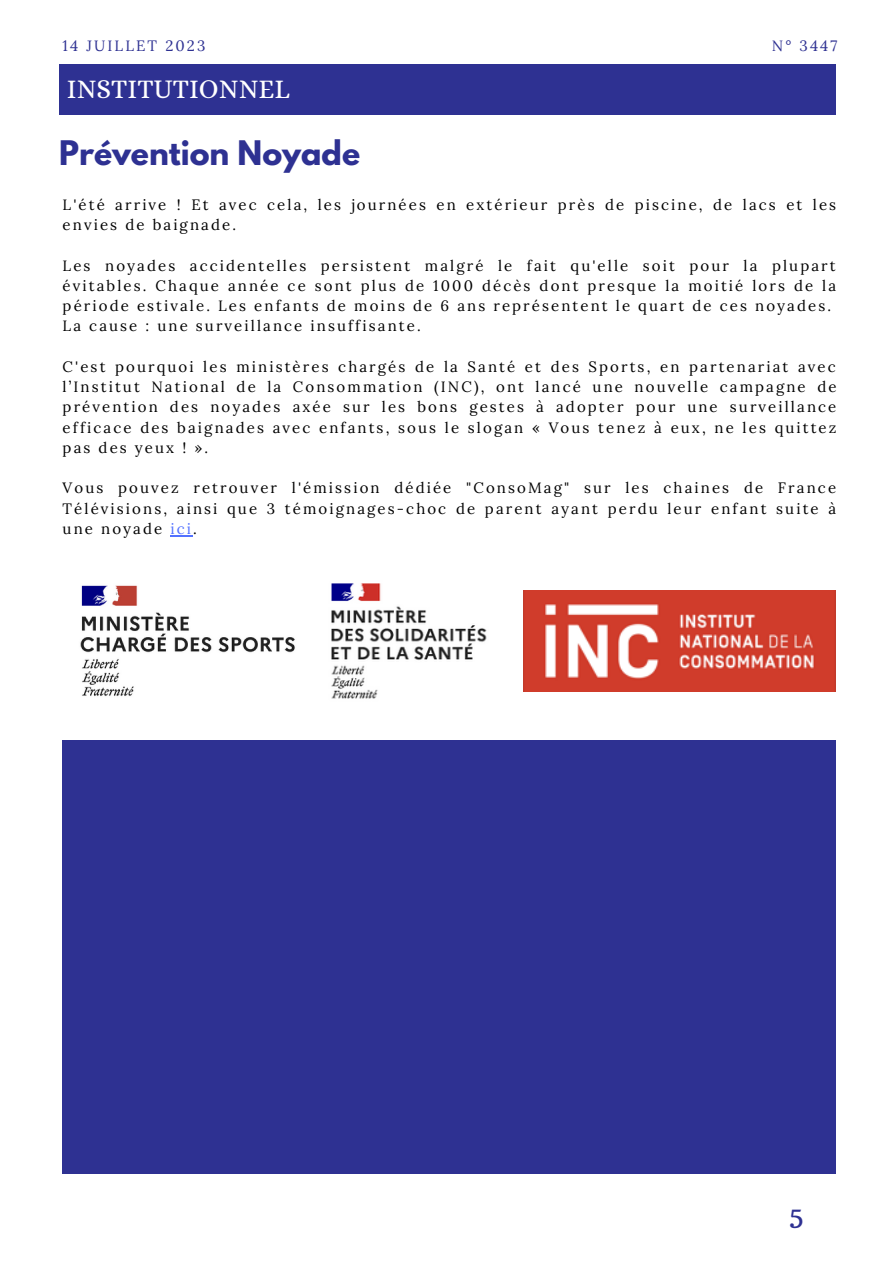
<style>
.page{position:relative;width:893px;height:1264px;background:#fff}
.page>*{position:absolute;margin:0;border:0;box-sizing:border-box;transform-origin:0 0}
.t1{font:700 30px "League Spartan";color:#2e3192}
.t2{font:27px "Alice";color:#fff}
.t3{font:27px "Trocchi";color:#2e3192}
.t4{font:15px/20.2px "Lora";letter-spacing:.14em;color:#000;text-align:justify}
.t5{font:15px "Lora";letter-spacing:.14em;color:#2e3192}
.s1{color:#5271ff}
</style>
<div class="page">
<div style="left:59px;top:64px;width:776px;height:51px;background:#2e3192"></div>
<div style="left:63px;top:740px;width:772px;height:433px;background:#2e3192"></div>
<img style="left:80px;top:585px;width:215px;height:111px">
<img style="left:331px;top:583px;width:156px;height:116px">
<img style="left:523px;top:590px;width:312px;height:101px">
<svg style="left:170px;top:535px;width:23px;height:1px"></svg>
<p class="t5" style="left:63px;top:36px;width:144px">14 JUILLET 2023</p>
<p class="t5" style="left:771px;top:36px;width:67px">N° 3447</p>
<p class="t2" style="left:67px;top:73px;width:225px">INSTITUTIONNEL</p>
<p class="t1" style="left:59px;top:138px;width:302px">Prévention Noyade</p>
<p class="t4" style="left:63px;top:194px;width:775px">L'été arrive ! Et avec cela, les journées en extérieur près de piscine, de lacs et les envies de baignade.</p>
<p class="t4" style="left:63px;top:255px;width:775px">Les noyades accidentelles persistent malgré le fait qu'elle soit pour la plupart évitables. Chaque année ce sont plus de 1000 décès dont presque la moitié lors de la période estivale. Les enfants de moins de 6 ans représentent le quart de ces noyades.</p>
<p class="t4" style="left:63px;top:316px;width:359px">La cause : une surveillance insuffisante.</p>
<p class="t4" style="left:63px;top:356px;width:775px">C'est pourquoi les ministères chargés de la Santé et des Sports, en partenariat avec l’Institut National de la Consommation (INC), ont lancé une nouvelle campagne de prévention des noyades axée sur les bons gestes à adopter pour une surveillance efficace des baignades avec enfants, sous le slogan « Vous tenez à eux, ne les quittez pas des yeux ! ».</p>
<p class="t4" style="left:63px;top:478px;width:775px">Vous pouvez retrouver l'émission dédiée "ConsoMag" sur les chaines de France Télévisions, ainsi que 3 témoignages-choc de parent ayant perdu leur enfant suite à une noyade <span class="s1">ici</span>.</p>
<p class="t3" style="left:789px;top:1196px;width:16px">5</p>
</div>
